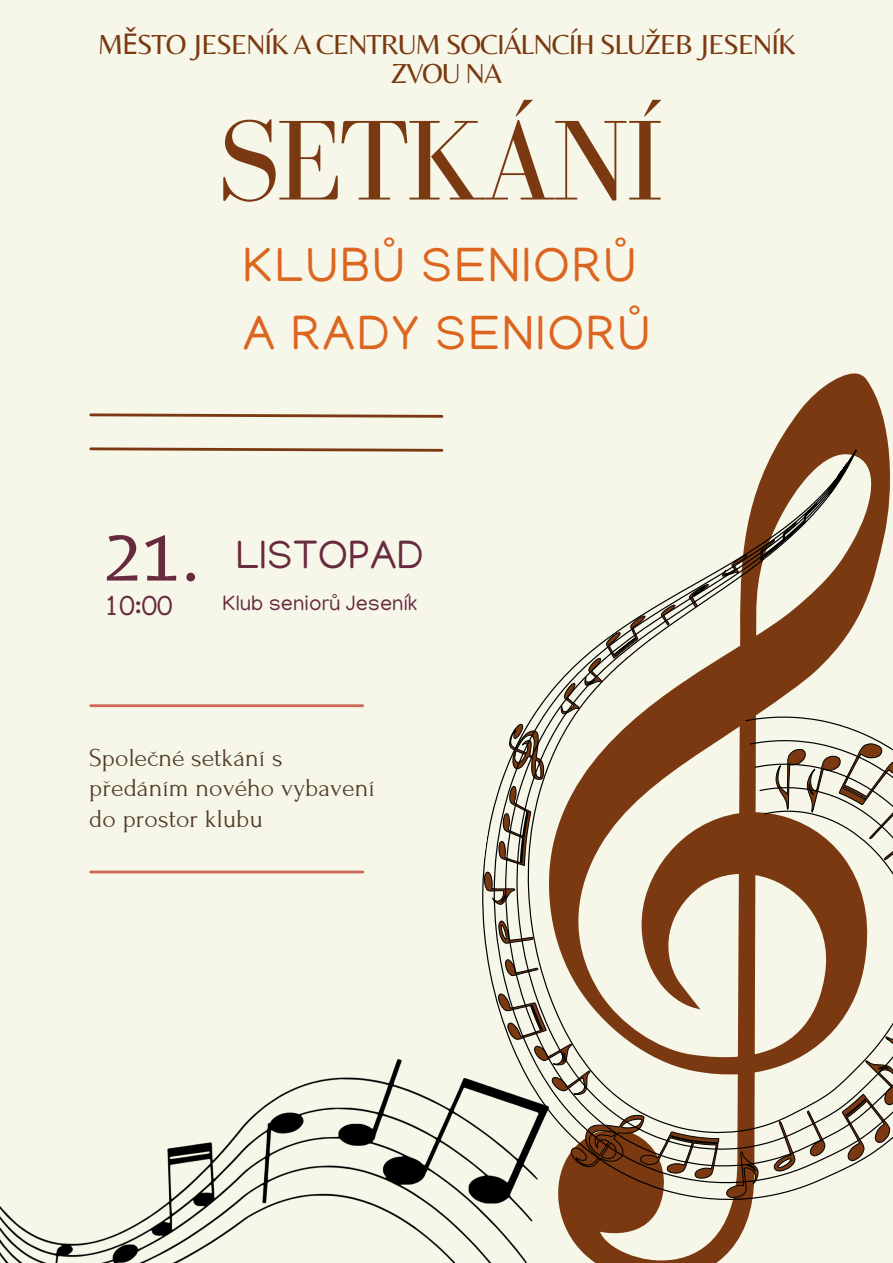
<style>
.page{position:relative;width:893px;height:1263px;background:#f6f6e9}
.page>*{position:absolute;margin:0;border:0;box-sizing:border-box;transform-origin:0 0}
.t1{font:116.85px "Bodoni FLF";letter-spacing:-.04em;color:#7b3911}
.t2{font:78.45px "Belleza";color:#672a3f}
.t3{font:49.2px "Manjari";letter-spacing:.04em;color:#dc661f}
.t4{font:40.5px "Manjari";color:#672a3f}
.t5{font:28.65px "Belleza";letter-spacing:-.04em;color:#7b3911}
.t6{font:28.58px "Manjari";color:#672a3f}
.t7{font:25.72px/30.6px "Forum";color:#523e27}
.t8{font:21.45px "Manjari";color:#672a3f}
.s1{font-family:"Noto Sans"}
</style>
<div class="page">
<svg style="left:89px;top:447px;width:355px;height:5px"></svg>
<svg style="left:89px;top:413px;width:355px;height:5px"></svg>
<hr style="left:91px;top:870px;width:272px;height:3px;background:#ce6857">
<hr style="left:91px;top:704px;width:272px;height:3px;background:#ce6857">
<svg style="left:558px;top:373px;width:332px;height:890px"></svg>
<svg style="left:534px;top:409px;width:323px;height:351px"></svg>
<svg style="left:652px;top:733px;width:8px;height:239px"></svg>
<svg style="left:644px;top:729px;width:8px;height:243px"></svg>
<svg style="left:636px;top:724px;width:8px;height:248px"></svg>
<svg style="left:628px;top:719px;width:8px;height:253px"></svg>
<svg style="left:482px;top:714px;width:146px;height:423px"></svg>
<svg style="left:564px;top:997px;width:329px;height:235px"></svg>
<svg style="left:703px;top:708px;width:190px;height:346px"></svg>
<img style="left:0;top:1060px;width:548px;height:203px">
<p class="t5" style="left:98px;top:27px;width:699px">M<span class="s1">Ě</span>STO JESENÍK A CENTRUM SOCIÁLNCÍH SLUŽEB JESENÍK</p>
<p class="t5" style="left:391px;top:57px;width:112px">ZVOU NA</p>
<p class="t1" style="left:217px;top:97px;width:450px">SETKÁNÍ</p>
<p class="t3" style="left:243px;top:245px;width:395px">KLUBŮ SENIORŮ</p>
<p class="t3" style="left:243px;top:313px;width:409px">A RADY SENIORŮ</p>
<p class="t2" style="left:102px;top:508px;width:100px">21.</p>
<p class="t6" style="left:104px;top:594px;width:70px">10:00</p>
<p class="t4" style="left:236px;top:538px;width:189px">LISTOPAD</p>
<p class="t8" style="left:222px;top:594px;width:196px">Klub seniorů Jeseník</p>
<p class="t7" style="left:89px;top:742px;width:287px">Společné setkání s předáním nového vybavení</p>
<p class="t7" style="left:89px;top:804px;width:175px">do prostor klubu</p>
</div>
